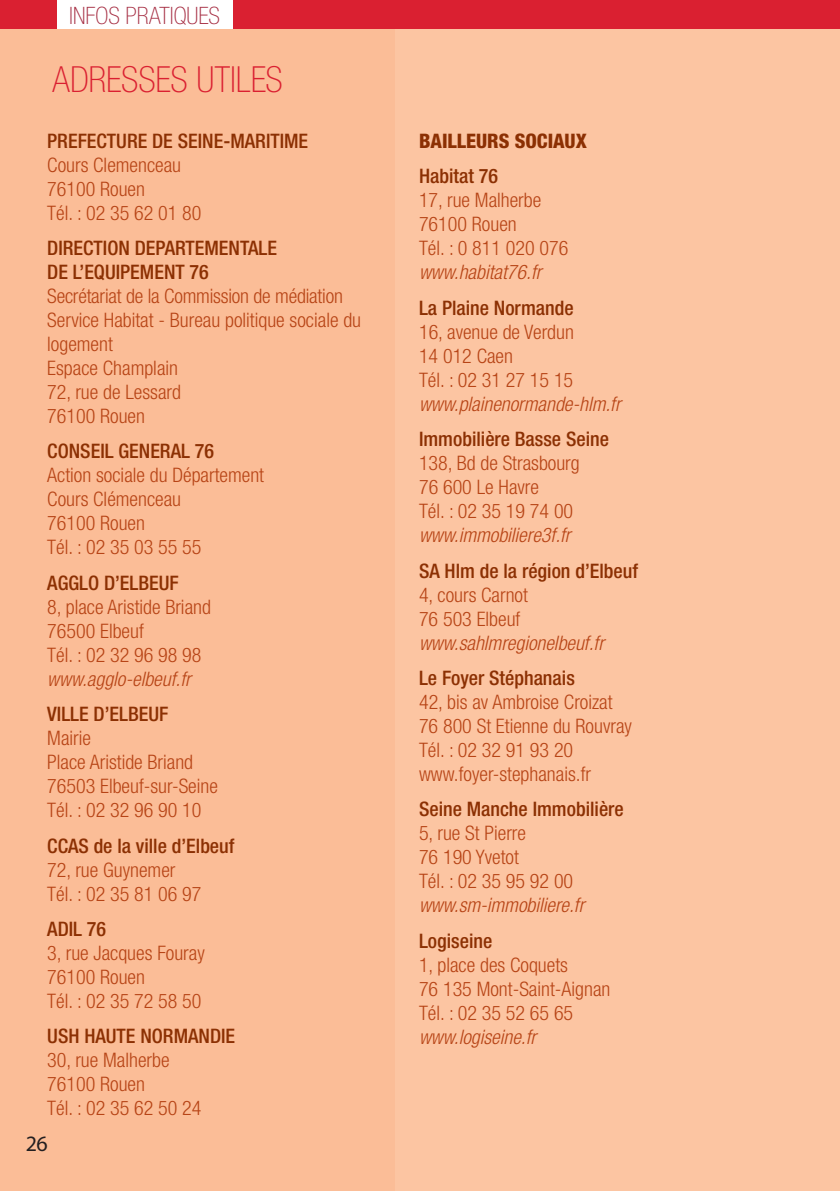
<style>
.page{position:relative;width:840px;height:1191px;background:#fff}
.page>*{position:absolute;margin:0;border:0;box-sizing:border-box;transform-origin:0 0}
.t1{font:100 condensed 36px "Helvetica Neue";letter-spacing:-.01em;color:#da2031}
.t2{font:100 condensed 24px "Helvetica Neue";color:#a62e43}
.t3{font:22px "Myriad Pro";color:#231f20}
.t4{font:300 condensed 20px/24px "Helvetica Neue";color:#b74416}
.t5{font:500 condensed 20px/24px "Helvetica Neue";color:#8c3003}
.t6{font:italic 300 condensed 20px "Helvetica Neue";color:#b74416}
.t7{font:800 condensed 20px "Helvetica Neue";color:#8c3003}
</style>
<div class="page">
<div style="left:0;top:0;width:839px;height:1191px;background:#fcc5a2"></div>
<div style="left:0;top:0;width:394px;height:1191px;background:#fbbd97"></div>
<div style="left:0;top:0;width:839px;height:28px;background:#da2031"></div>
<div style="left:57px;top:0;width:175px;height:28px;background:#fff"></div>
<p class="t2" style="left:69px;top:7px;width:152px">INFOS PRATIQUES</p>
<h1 class="t1" style="left:52px;top:67px;width:232px">ADRESSES UTILES</h1>
<p class="t5" style="left:47px;top:130px;width:262px">PREFECTURE DE SEINE-MARITIME</p>
<p class="t4" style="left:47px;top:154px;width:156px">Cours Clemenceau<br>76100 Rouen<br>Tél. : 02 35 62 01 80</p>
<p class="t5" style="left:47px;top:238px;width:231px">DIRECTION DEPARTEMENTALE<br>DE L’EQUIPEMENT 76</p>
<p class="t4" style="left:47px;top:286px;width:315px">Secrétariat de la Commission de médiation<br>Service Habitat - Bureau politique sociale du logement<br>Espace Champlain<br>72, rue de Lessard<br>76100 Rouen</p>
<p class="t5" style="left:47px;top:441px;width:168px">CONSEIL GENERAL 76</p>
<p class="t4" style="left:47px;top:465px;width:218px">Action sociale du Département<br>Cours Clémenceau<br>76100 Rouen<br>Tél. : 02 35 03 55 55</p>
<p class="t5" style="left:47px;top:572px;width:133px">AGGLO D’ELBEUF</p>
<p class="t4" style="left:47px;top:596px;width:165px">8, place Aristide Briand<br>76500 Elbeuf<br>Tél. : 02 32 96 98 98</p>
<p class="t6" style="left:47px;top:671px;width:145px">www.agglo-elbeuf.fr</p>
<p class="t5" style="left:47px;top:704px;width:123px">VILLE D’ELBEUF</p>
<p class="t4" style="left:47px;top:728px;width:172px">Mairie<br>Place Aristide Briand<br>76503 Elbeuf-sur-Seine<br>Tél. : 02 32 96 90 10</p>
<p class="t5" style="left:47px;top:835px;width:188px">CCAS de la ville d’Elbeuf</p>
<p class="t4" style="left:47px;top:859px;width:156px">72, rue Guynemer<br>Tél. : 02 35 81 06 97</p>
<p class="t5" style="left:47px;top:918px;width:60px">ADIL 76</p>
<p class="t4" style="left:47px;top:942px;width:159px">3, rue Jacques Fouray<br>76100 Rouen<br>Tél. : 02 35 72 58 50</p>
<p class="t5" style="left:47px;top:1026px;width:189px">USH HAUTE NORMANDIE</p>
<p class="t4" style="left:47px;top:1050px;width:156px">30, rue Malherbe<br>76100 Rouen<br>Tél. : 02 35 62 50 24</p>
<p class="t3" style="left:26px;top:1135px;width:24px">26</p>
<p class="t7" style="left:419px;top:134px;width:169px">BAILLEURS SOCIAUX</p>
<p class="t5" style="left:419px;top:166px;width:80px">Habitat 76</p>
<p class="t4" style="left:419px;top:190px;width:151px">17, rue Malherbe<br>76100 Rouen<br>Tél. : 0 811 020 076</p>
<p class="t6" style="left:419px;top:265px;width:124px">www.habitat76.fr</p>
<p class="t5" style="left:419px;top:297px;width:156px">La Plaine Normande</p>
<p class="t4" style="left:419px;top:321px;width:156px">16, avenue de Verdun<br>14 012 Caen<br>Tél. : 02 31 27 15 15</p>
<p class="t6" style="left:419px;top:396px;width:203px">www.plainenormande-hlm.fr</p>
<p class="t5" style="left:419px;top:429px;width:191px">Immobilière Basse Seine</p>
<p class="t4" style="left:419px;top:453px;width:162px">138, Bd de Strasbourg<br>76 600 Le Havre<br>Tél. : 02 35 19 74 00</p>
<p class="t6" style="left:419px;top:528px;width:153px">www.immobiliere3f.fr</p>
<p class="t5" style="left:419px;top:560px;width:220px">SA Hlm de la région d’Elbeuf</p>
<p class="t4" style="left:419px;top:584px;width:110px">4, cours Carnot<br>76 503 Elbeuf</p>
<p class="t6" style="left:419px;top:635px;width:186px">www.sahlmregionelbeuf.fr</p>
<p class="t5" style="left:419px;top:667px;width:157px">Le Foyer Stéphanais</p>
<p class="t4" style="left:419px;top:691px;width:214px">42, bis av Ambroise Croizat<br>76 800 St Etienne du Rouvray<br>Tél. : 02 32 91 93 20 www.foyer-stephanais.fr</p>
<p class="t5" style="left:419px;top:799px;width:206px">Seine Manche Immobilière</p>
<p class="t4" style="left:419px;top:823px;width:156px">5, rue St Pierre<br>76 190 Yvetot<br>Tél. : 02 35 95 92 00</p>
<p class="t6" style="left:419px;top:898px;width:167px">www.sm-immobiliere.fr</p>
<p class="t5" style="left:419px;top:930px;width:75px">Logiseine</p>
<p class="t4" style="left:419px;top:954px;width:193px">1, place des Coquets<br>76 135 Mont-Saint-Aignan<br>Tél. : 02 35 52 65 65</p>
<p class="t6" style="left:419px;top:1029px;width:118px">www.logiseine.fr</p>
</div>
